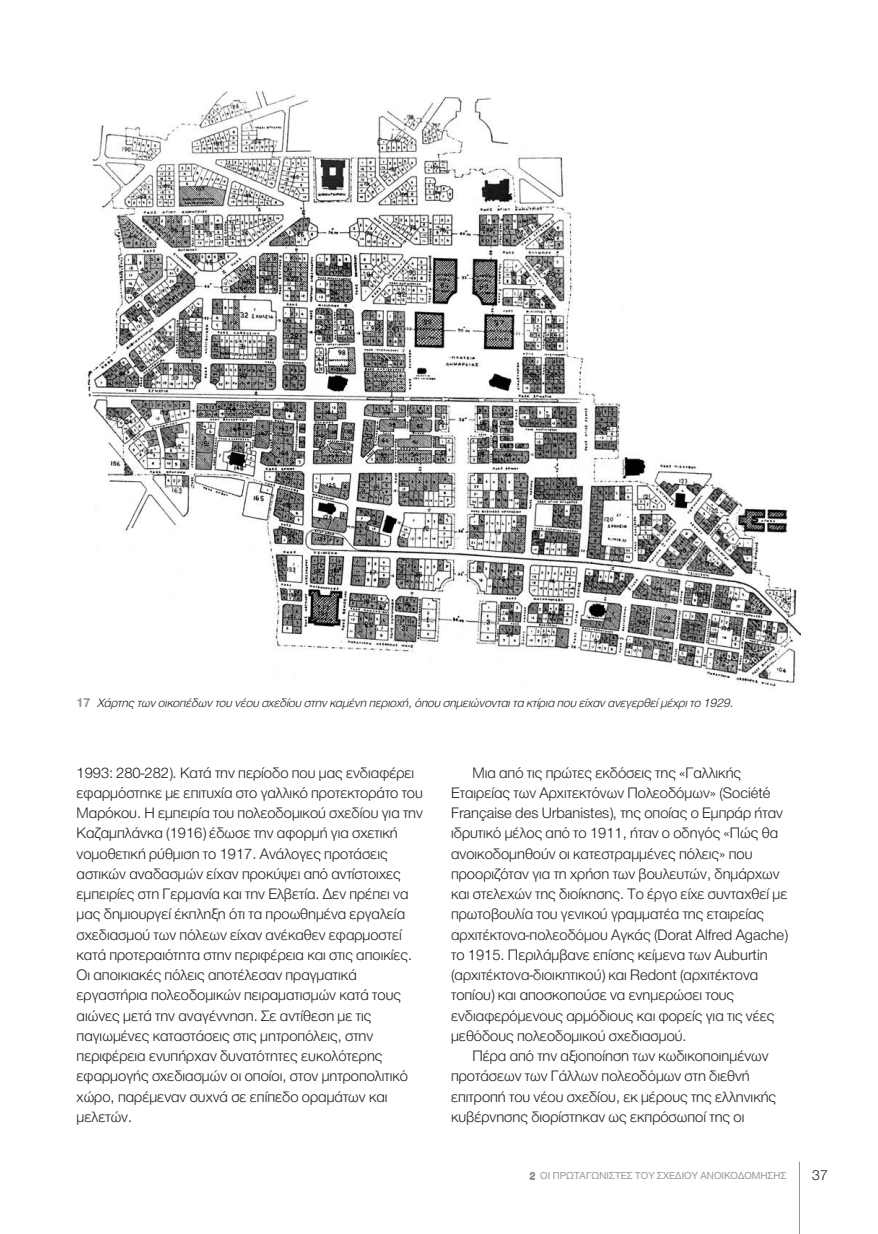
<style>
.page{position:relative;width:878px;height:1234px;background:#fff}
.page>*{position:absolute;margin:0;border:0;box-sizing:border-box;transform-origin:0 0}
.t1{font:300 15.75px/20.2px "CF Helvetica";color:#231f20}
.t2{font:300 15px "CF Helvetica";color:#231f20}
.t3{font:italic 300 12.75px "CF Helvetica";color:#231f20}
.t4{font:10.5px "CF Helvetica";color:#939598}
.s1{font-weight:700;font-style:normal;font-size:13.5px;color:#939598}
</style>
<div class="page">
<hr style="left:798px;top:1162px;width:1px;height:72px;background:#939598">
<svg style="left:529px;top:1172px;width:5px;height:8px"></svg>
<img style="left:87px;top:91px;width:712px;height:596px">
<p class="t3" style="left:77px;top:696px;width:660px"><span class="s1">1 7</span> Χάρτης των οικοπέδων του νέου σχεδίου στην καμένη περιοχή,όπου σημειώνονταιτα κτίρια που είχαν ανεγερθεί μέχριτο 1929.</p>
<p class="t1" style="left:77px;top:762px;width:348px">1993: 280-282). Κατά την περίοδο που μας ενδιαφέρει εφαρμόστηκε με επιτυχία στο γαλλικό προτεκτοράτο του Μαρόκου. Η εμπειρία του πολεοδομικού σχεδίου για την Καζαμπλάνκα (1916) έδωσε την αφορμή για σχετική νομοθετική ρύθμιση το 1917. Ανάλογες προτάσεις αστικών αναδασμών είχαν προκύψει από αντίστοιχες εμπειρίες στη Γερμανία και την Ελβετία. Δεν πρέπει να μας δημιουργεί έκπληξη ότι τα προωθημένα εργαλεία σχεδιασμού των πόλεων είχαν ανέκαθεν εφαρμοστεί κατά προτεραιότητα στην περιφέρεια και στις αποικίες.<br>Οι αποικιακές πόλεις αποτέλεσαν πραγματικά εργαστήρια πολεοδομικών πειραματισμών κατά τους αιώνες μετά την αναγέννηση. Σε αντίθεση με τις παγιωμένες καταστάσεις στις μητροπόλεις, στην περιφέρεια ενυπήρχαν δυνατότητες ευκολότερης εφαρμογής σχεδιασμών οι οποίοι, στον μητροπολιτικό χώρο, παρέμεναν συχνά σε επίπεδο οραμάτων και μελετών.</p>
<p class="t1" style="left:451px;top:762px;width:338px;text-indent:21px">Μια από τις πρώτες εκδόσεις της «Γαλλικής Εταιρείας των Αρχιτεκτόνων Πολεοδόμων» (Société Française des Urbanistes), της οποίας ο Εμπράρ ήταν ιδρυτικό μέλος από το 1911, ήταν ο οδηγός «Πώς θα ανοικοδομηθούν οι κατεστραμμένες πόλεις» που προοριζόταν για τη χρήση των βουλευτών, δημάρχων και στελεχών της διοίκησης. Το έργο είχε συνταχθεί με πρωτοβουλία του γενικού γραμματέα της εταιρείας αρχιτέκτονα-πολεοδόμου Αγκάς (Dorat Alfred Agache) το 1915. Περιλάμβανε επίσης κείμενα των Auburtin (αρχιτέκτονα-διοικητικού) και Redont (αρχιτέκτονα τοπίου) και αποσκοπούσε να ενημερώσει τους ενδιαφερόμενους αρμόδιους και φορείς για τις νέες μεθόδους πολεοδομικού σχεδιασμού.</p>
<p class="t1" style="left:451px;top:1046px;width:326px;text-indent:21px">Πέρα από την αξιοποίηση των κωδικοποιημένων προτάσεων των Γάλλων πολεοδόμων στη διεθνή επιτροπή του νέου σχεδίου, εκ μέρους της ελληνικής κυβέρνησης διορίστηκαν ως εκπρόσωποί της οι</p>
<p class="t4" style="left:529px;top:1170px;width:258px">2 ΟΙ ΠΡΩΤΑΓΩΝΙΣΤΕΣ ΤΟΥ ΣΧΕΔΙΟΥ ΑΝΟΙΚΟΔΟΜΗΣΗΣ</p>
<p class="t2" style="left:812px;top:1167px;width:17px">37</p>
</div>
